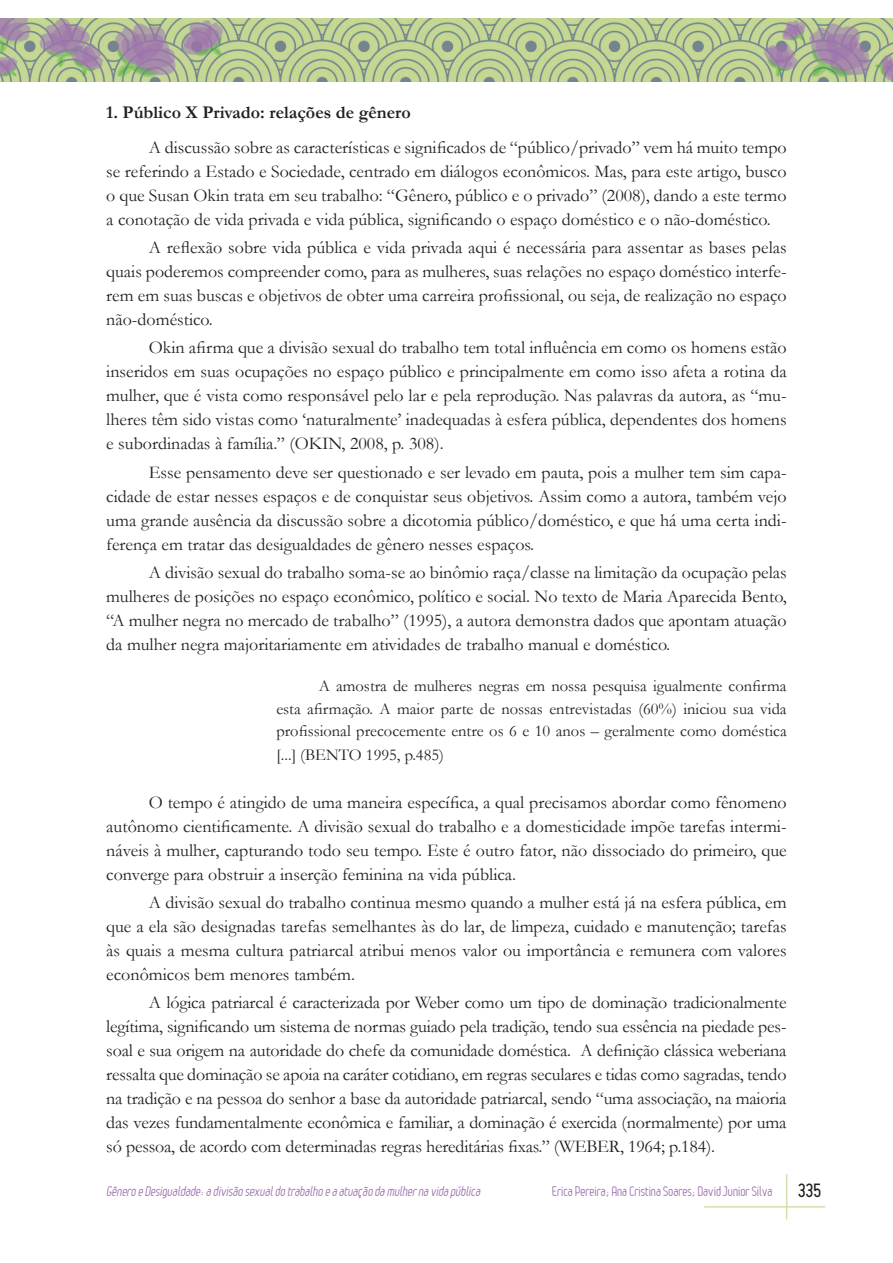
<style>
.page{position:relative;width:893px;height:1263px;background:#fff}
.page>*{position:absolute;margin:0;border:0;box-sizing:border-box;transform-origin:0 0}
.Texto{font:18px/24px "Garamond";color:#231f20;text-align:justify}
.Titulo_2{font:700 18px "Garamond";color:#231f20}
.t1{font:700 18px "Leger";color:#231f20}
.Citação{font:16.5px/22.5px "Garamond";color:#231f20;text-align:justify}
.t2{font:italic 13.5px "Leger";color:#9f73af}
.t3{font:13.5px "Leger";color:#9f73af}
</style>
<div class="page">
<hr style="left:786px;top:1174px;width:1px;height:45px;background:#d2e0ac">
<hr style="left:704px;top:1206px;width:121px;height:1px;background:#d2e0ac">
<img style="left:0;top:18px;width:893px;height:64px">
<p class="Titulo_2" style="left:106px;top:100px;width:306px">1. Público X Privado: relações de gênero</p>
<p class="Texto" style="left:106px;top:135px;width:682px;text-indent:43px">A discussão sobre as características e significados de “público/privado” vem há muito tempo se referindo a Estado e Sociedade, centrado em diálogos econômicos. Mas, para este artigo, busco o que Susan Okin trata em seu trabalho: “Gênero, público e o privado” (2008), dando a este termo a conotação de vida privada e vida pública, significando o espaço doméstico e o não-doméstico.</p>
<p class="Texto" style="left:106px;top:235px;width:682px;text-indent:43px">A reflexão sobre vida pública e vida privada aqui é necessária para assentar as bases pelas quais poderemos compreender como, para as mulheres, suas relações no espaço doméstico interfe&shy;rem em suas buscas e objetivos de obter uma carreira profissional, ou seja, de realização no espaço não-doméstico.</p>
<p class="Texto" style="left:106px;top:335px;width:682px;text-indent:43px">Okin afirma que a divisão sexual do trabalho tem total influência em como os homens estão inseridos em suas ocupações no espaço público e principalmente em como isso afeta a rotina da mulher, que é vista como responsável pelo lar e pela reprodução. Nas palavras da autora, as “mu&shy;lheres têm sido vistas como ‘naturalmente’ inadequadas à esfera pública, dependentes dos homens e subordinadas à família.” (OKIN, 2008, p. 308).</p>
<p class="Texto" style="left:106px;top:459px;width:682px;text-indent:43px">Esse pensamento deve ser questionado e ser levado em pauta, pois a mulher tem sim capa&shy;cidade de estar nesses espaços e de conquistar seus objetivos. Assim como a autora, também vejo uma grande ausência da discussão sobre a dicotomia público/doméstico, e que há uma certa indi&shy;ferença em tratar das desigualdades de gênero nesses espaços.</p>
<p class="Texto" style="left:106px;top:560px;width:682px;text-indent:43px">A divisão sexual do trabalho soma-se ao binômio raça/classe na limitação da ocupação pelas mulheres de posições no espaço econômico, político e social. No texto de Maria Aparecida Bento, “A mulher negra no mercado de trabalho” (1995), a autora demonstra dados que apontam atuação da mulher negra majoritariamente em atividades de trabalho manual e doméstico.</p>
<p class="Citação" style="left:276px;top:674px;width:512px;text-indent:43px">A amostra de mulheres negras em nossa pesquisa igualmente confirma esta afirmação. A maior parte de nossas entrevistadas (60%) iniciou sua vida profissional precocemente entre os 6 e 10 anos – geralmente como doméstica</p>
<p class="Citação" style="left:276px;top:743px;width:169px">[...] (BENTO 1995, p.485)</p>
<p class="Texto" style="left:106px;top:790px;width:682px;text-indent:43px">O tempo é atingido de uma maneira específica, a qual precisamos abordar como fênomeno autônomo cientificamente. A divisão sexual do trabalho e a domesticidade impõe tarefas intermi&shy;náveis à mulher, capturando todo seu tempo. Este é outro fator, não dissociado do primeiro, que converge para obstruir a inserção feminina na vida pública.</p>
<p class="Texto" style="left:106px;top:890px;width:682px;text-indent:43px">A divisão sexual do trabalho continua mesmo quando a mulher está já na esfera pública, em que a ela são designadas tarefas semelhantes às do lar, de limpeza, cuidado e manutenção; tarefas às quais a mesma cultura patriarcal atribui menos valor ou importância e remunera com valores econômicos bem menores também.</p>
<p class="Texto" style="left:106px;top:990px;width:682px;text-indent:43px">A lógica patriarcal é caracterizada por Weber como um tipo de dominação tradicionalmente legítima, significando um sistema de normas guiado pela tradição, tendo sua essência na piedade pes&shy;soal e sua origem na autoridade do chefe da comunidade doméstica. A definição clássica weberiana ressalta que dominação se apoia na caráter cotidiano, em regras seculares e tidas como sagradas, tendo na tradição e na pessoa do senhor a base da autoridade patriarcal, sendo “uma associação, na maioria das vezes fundamentalmente econômica e familiar, a dominação é exercida (normalmente) por uma só pessoa, de acordo com determinadas regras hereditárias fixas.” (WEBER, 1964; p.184).</p>
<p class="t2" style="left:106px;top:1183px;width:378px">Gênero eDesigualdade:adivisão sexualdo trabalho eaatuação damulhernavidapública</p>
<p class="t3" style="left:552px;top:1183px;width:222px">Erica Pereira; Ana Cristina Soares; David Junior Silva</p>
<p class="t1" style="left:798px;top:1180px;width:25px">335</p>
</div>
